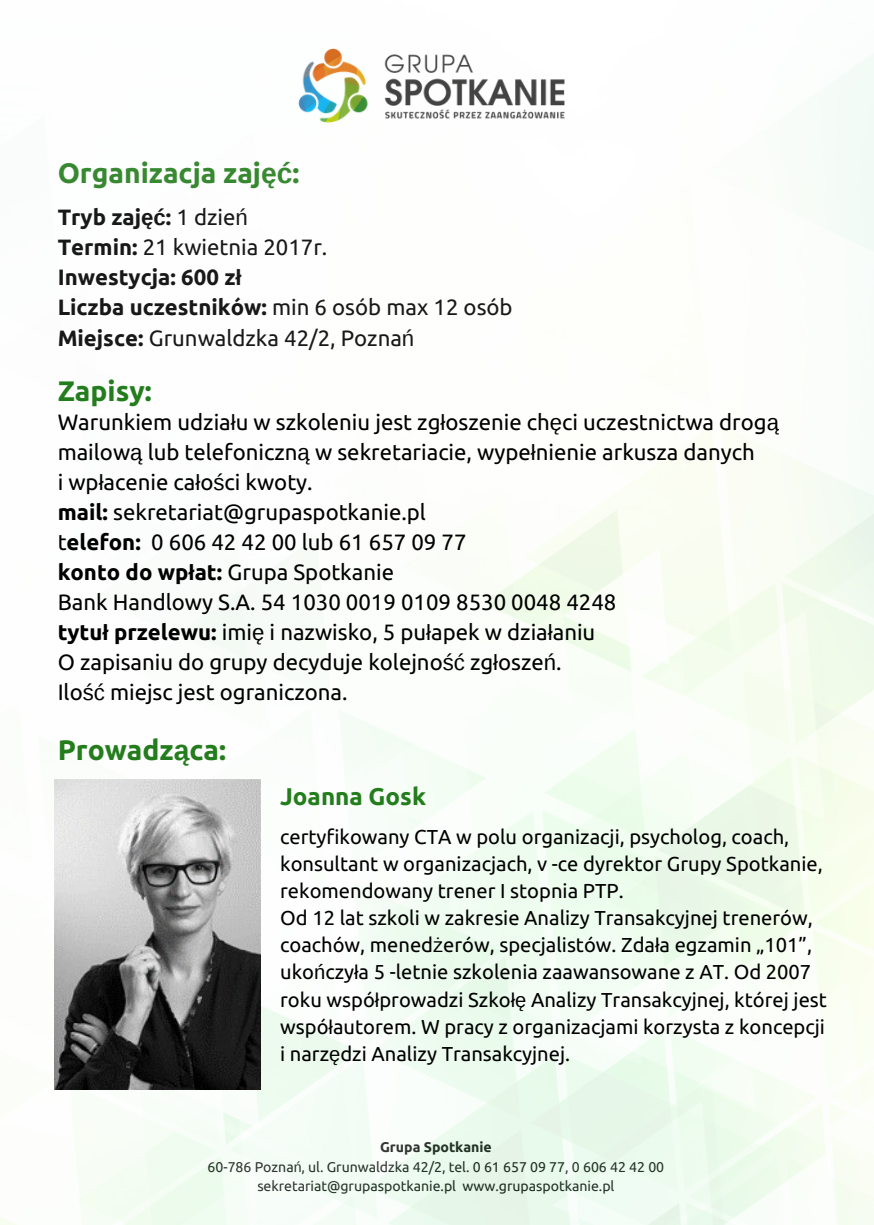
<style>
.page{position:relative;width:874px;height:1225px;background:#fff}
.page>*{position:absolute;margin:0;border:0;box-sizing:border-box;transform-origin:0 0}
.t1{font:700 28.2px "Ubuntu";color:#247d1c}
.t2{font:700 24.2px "Ubuntu";color:#247d1c}
.t3{font:22.2px/30px "Ubuntu";color:#000}
.t4{font:20.2px/27px "Ubuntu";color:#000}
.t5{font:14.2px/19.6px "Ubuntu";color:#222;text-align:center}
.s1{font-family:"Liberation Sans"}
.s2{font-weight:700}
.s3{font-family:"Liberation Sans";font-weight:700}
</style>
<div class="page">
<img style="left:0;top:48px;width:873px;height:1177px">
<img style="left:55px;top:779px;width:205px;height:310px">
<p class="t1" style="left:58px;top:157px;width:243px">Organizacja zaj<span class="s1">ęć</span>:</p>
<p class="t3" style="left:58px;top:202px;width:456px"><span class="s2">Tryb zaj</span><span class="s3">ęć</span><span class="s2">:</span> 1 dzie<span class="s1">ń<br></span><span class="s2">Termin:</span> 21 kwietnia 2017r.<br><span class="s2">Inwestycja: 600 z</span><span class="s3">ł<br></span><span class="s2">Liczba uczestników:</span> min 6 osób max 12 osób<br><span class="s2">Miejsce:</span> Grunwaldzka 42/2, Pozna<span class="s1">ń</span></p>
<p class="t1" style="left:58px;top:375px;width:95px">Zapisy:</p>
<p class="t3" style="left:58px;top:406px;width:722px">Warunkiem udzia<span class="s1">ł</span>u w szkoleniu jest zg<span class="s1">ł</span>oszenie ch<span class="s1">ę</span>ci uczestnictwa drog<span class="s1">ą </span>mailow<span class="s1">ą</span> lub telefoniczn<span class="s1">ą</span> w sekretariacie, wype<span class="s1">ł</span>nienie arkusza danych<br>i wp<span class="s1">ł</span>acenie ca<span class="s1">ł</span>o<span class="s1">ś</span>ci kwoty.<br><span class="s2">mail:</span> sekretariat@grupaspotkanie.pl<br>t<span class="s2">elefon:</span> 0 606 42 42 00 lub 61 657 09 77<br><span class="s2">konto do wp</span><span class="s3">ł</span><span class="s2">at:</span> Grupa Spotkanie<br>Bank Handlowy S.A. 54 1030 0019 0109 8530 0048 4248<br><span class="s2">tytu</span><span class="s3">ł</span> <span class="s2">przelewu:</span> imi<span class="s1">ę</span> i nazwisko, 5 pu<span class="s1">ł</span>apek w dzia<span class="s1">ł</span>aniu<br>O zapisaniu do grupy decyduje kolejno<span class="s1">ść</span> zg<span class="s1">ł</span>osze<span class="s1">ń</span>.<br>Ilo<span class="s1">ść</span> miejsc jest ograniczona.</p>
<p class="t1" style="left:58px;top:734px;width:170px">Prowadz<span class="s1">ą</span>ca:</p>
<p class="t2" style="left:280px;top:782px;width:147px">Joanna Gosk</p>
<p class="t4" style="left:280px;top:823px;width:548px">certyfikowany CTA w polu organizacji, psycholog, coach, konsultant w organizacjach, v -ce dyrektor Grupy Spotkanie, rekomendowany trener I stopnia PTP.<br>Od 12 lat szkoli w zakresie Analizy Transakcyjnej trenerów, coachów, mened<span class="s1">ż</span>erów, specjalistów. Zda<span class="s1">ł</span>a egzamin „101”, uko<span class="s1">ń</span>czy<span class="s1">ł</span>a 5 -letnie szkolenia zaawansowane z AT. Od 2007 roku wspó<span class="s1">ł</span>prowadzi Szko<span class="s1">łę</span> Analizy Transakcyjnej, której jest wspó<span class="s1">ł</span>autorem. W pracy z organizacjami korzysta z koncepcji i narz<span class="s1">ę</span>dzi Analizy Transakcyjnej.</p>
<p class="t5" style="left:207px;top:1137px;width:458px"><span class="s2">Grupa Spotkanie<br></span>60-786 Pozna<span class="s1">ń</span>, ul. Grunwaldzka 42/2, tel. 0 61 657 09 77, 0 606 42 42 00 sekretariat@grupaspotkanie.pl www.grupaspotkanie.pl</p>
</div>
